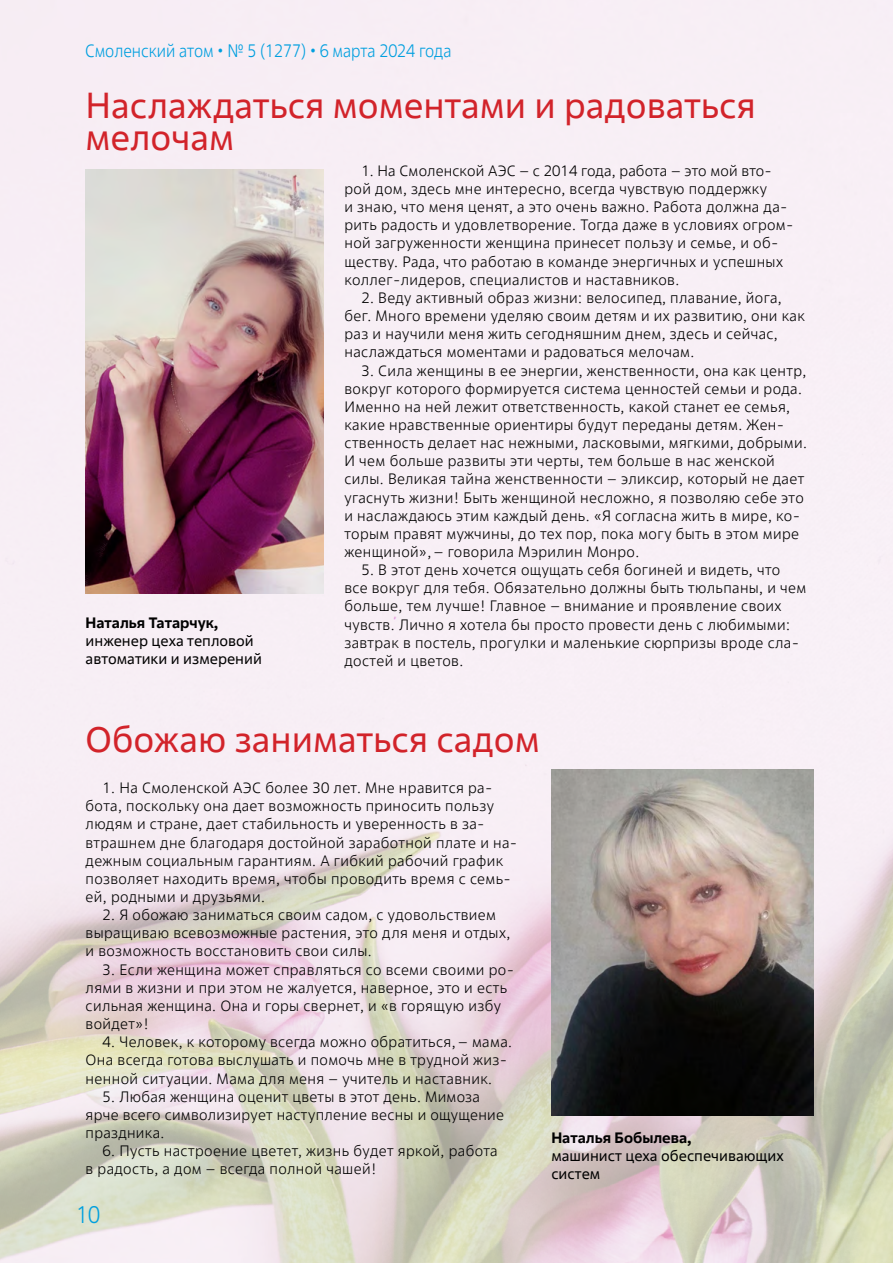
<style>
.page{position:relative;width:893px;height:1263px;background:#fff}
.page>*{position:absolute;margin:0;border:0;box-sizing:border-box;transform-origin:0 0}
.t1{font:36px/31.5px "Rosatom";color:#d2232a}
.t2{font:300 24px "Rosatom";color:#009fdf;scale:.9 1}
.t3{font:300 18px "Rosatom";color:#009fdf;scale:.9 1}
.t4{font:300 15px/18.1px "Rosatom";letter-spacing:.025em;color:#000}
.t5{font:15px/18px "Rosatom";color:#000}
.t6{font:700 15px "Rosatom";color:#000}
</style>
<div class="page">
<img style="left:0;top:0;width:893px;height:1263px">
<img style="left:86px;top:170px;width:238px;height:423px">
<img style="left:551px;top:769px;width:263px;height:346px">
<p class="t3" style="left:85px;top:39px;width:409px">Смоленский атом • № 5 (1277) • 6 марта 2024 года</p>
<h1 class="t1" style="left:86px;top:89px;width:672px">Наслаждаться моментами и радоваться мелочам</h1>
<p class="t6" style="left:86px;top:613px;width:134px">Наталья Татарчук,</p>
<p class="t5" style="left:86px;top:631px;width:178px">инженер цеха тепловой автоматики и измерений</p>
<p class="t4" style="left:344px;top:162px;width:451px;text-indent:17px">1. На Смоленской АЭС – с 2014 года, работа – это мой вто&shy;рой дом, здесь мне интересно, всегда чувствую поддержку<br>и знаю, что меня ценят, а это очень важно. Работа должна да&shy;рить радость и удовлетворение. Тогда даже в условиях огром&shy;ной загруженности женщина принесет пользу и семье, и об&shy;ществу. Рада, что работаю в команде энергичных и успешных коллег-лидеров, специалистов и наставников.</p>
<p class="t4" style="left:344px;top:289px;width:462px;text-indent:17px">2. Веду активный образ жизни: велосипед, плавание, йога, бег. Много времени уделяю своим детям и их развитию, они как раз и научили меня жить сегодняшним днем, здесь и сейчас, наслаждаться моментами и радоваться мелочам.</p>
<p class="t4" style="left:344px;top:361px;width:464px;text-indent:17px">3. Сила женщины в ее энергии, женственности, она как центр, вокруг которого формируется система ценностей семьи и рода.<br>Именно на ней лежит ответственность, какой станет ее семья, какие нравственные ориентиры будут переданы детям. Жен&shy;ственность делает нас нежными, ласковыми, мягкими, добрыми.<br>И чем больше развиты эти черты, тем больше в нас женской силы. Великая тайна женственности – эликсир, который не дает угаснуть жизни! Быть женщиной несложно, я позволяю себе это и наслаждаюсь этим каждый день. «Я согласна жить в мире, ко&shy;торым правят мужчины, до тех пор, пока могу быть в этом мире женщиной», – говорила Мэрилин Монро.</p>
<p class="t4" style="left:344px;top:561px;width:463px;text-indent:17px">5. В этот день хочется ощущать себя богиней и видеть, что все вокруг для тебя. Обязательно должны быть тюльпаны, и чем больше, тем лучше! Главное – внимание и проявление своих чувств. Лично я хотела бы просто провести день с любимыми: завтрак в постель, прогулки и маленькие сюрпризы вроде сла&shy;достей и цветов.</p>
<h1 class="t1" style="left:85px;top:723px;width:456px">Обожаю заниматься садом</h1>
<p class="t4" style="left:86px;top:779px;width:433px;text-indent:17px">1. На Смоленской АЭС более 30 лет. Мне нравится ра&shy;бота, поскольку она дает возможность приносить пользу людям и стране, дает стабильность и уверенность в за&shy;втрашнем дне благодаря достойной заработной плате и на&shy;дежным социальным гарантиям. А гибкий рабочий график позволяет находить время, чтобы проводить время с семь&shy;ей, родными и друзьями.</p>
<p class="t4" style="left:86px;top:906px;width:426px;text-indent:17px">2. Я обожаю заниматься своим садом, с удовольствием выращиваю всевозможные растения, это для меня и отдых, и возможность восстановить свои силы.</p>
<p class="t4" style="left:86px;top:960px;width:430px;text-indent:17px">3. Если женщина может справляться со всеми своими ро&shy;лями в жизни и при этом не жалуется, наверное, это и есть сильная женщина. Она и горы свернет, и «в горящую избу войдет»!</p>
<p class="t4" style="left:86px;top:1033px;width:428px;text-indent:17px">4. Человек, к которому всегда можно обратиться, – мама.<br>Она всегда готова выслушать и помочь мне в трудной жиз&shy;ненной ситуации. Мама для меня – учитель и наставник.</p>
<p class="t4" style="left:86px;top:1087px;width:420px;text-indent:17px">5. Любая женщина оценит цветы в этот день. Мимоза ярче всего символизирует наступление весны и ощущение праздника.</p>
<p class="t4" style="left:86px;top:1142px;width:414px;text-indent:17px">6. Пусть настроение цветет, жизнь будет яркой, работа в радость, а дом – всегда полной чашей!</p>
<h2 class="t2" style="left:76px;top:1199px;width:28px">10</h2>
<p class="t6" style="left:551px;top:1128px;width:142px">Наталья Бобылева,</p>
<p class="t5" style="left:551px;top:1147px;width:234px">машинист цеха обеспечивающих систем</p>
</div>
